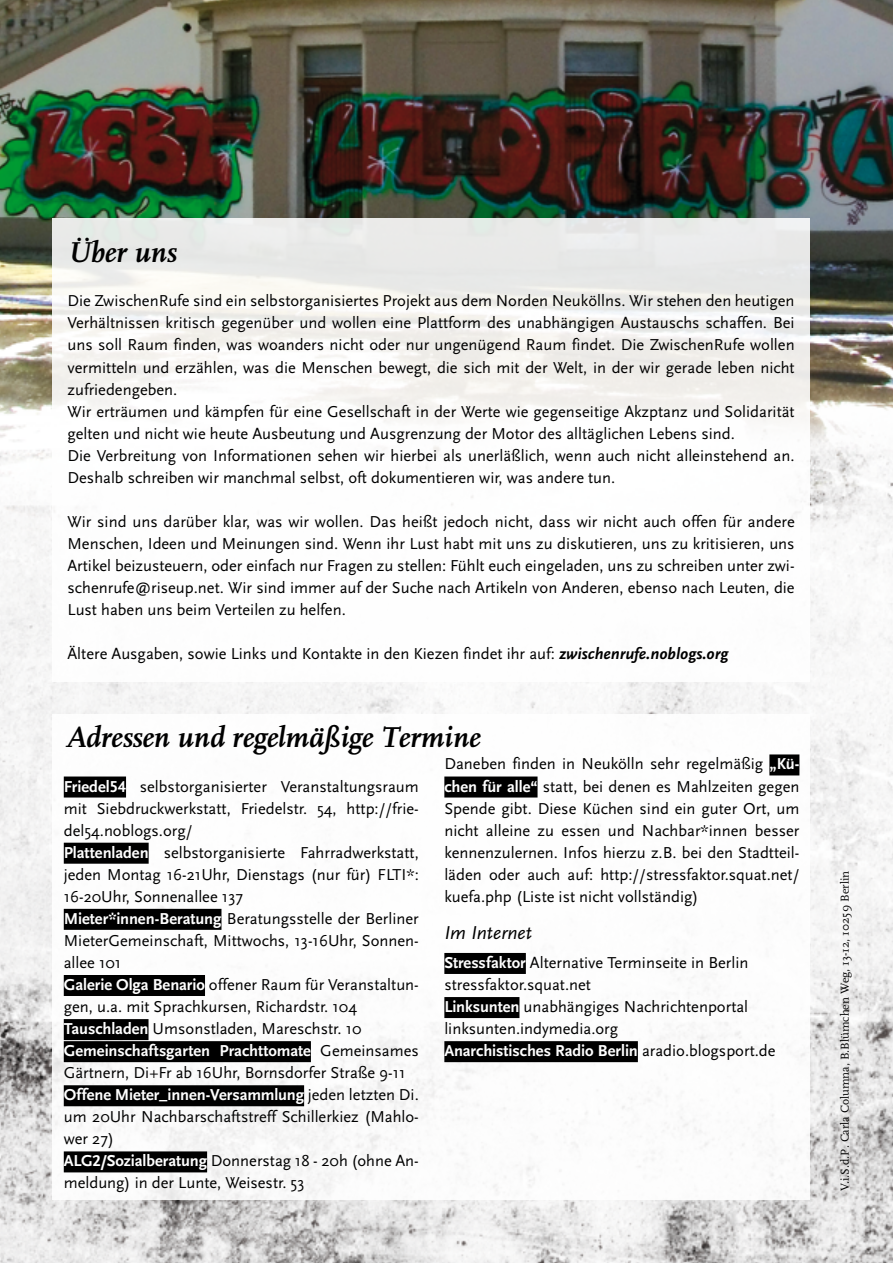
<style>
.page{position:relative;width:893px;height:1263px;background:#fff}
.page>*{position:absolute;margin:0;border:0;box-sizing:border-box;transform-origin:0 0}
.Head_1{font:italic 700 30px "Scala";color:#000}
.head_2{font:italic 19.5px "Scala Sans";color:#000}
.Fließtext_zitat_ohne{font:16.5px/22px "Scala Sans";color:#000;text-align:justify}
.Fließtext_zitat_ohne-2{font:16.5px "Scala Sans Bold LF";letter-spacing:-.005em;color:#fff}
.Head_1-2{font:12px "Scala";color:#000}
.s1{font-weight:700;font-style:italic}
.s2{font-family:"Scala Sans Bold LF";color:#fff}
.s3{font-family:"Scala Sans";color:#000}
</style>
<div class="page">
<img style="left:0;top:0;width:893px;height:1263px">
<svg style="left:0;top:1208px;width:893px;height:35px"></svg>
<div style="left:52px;top:714px;width:758px;height:485px;background:#fff"></div>
<div style="left:64px;top:776px;width:62px;height:21px;background:#000"></div>
<div style="left:64px;top:843px;width:85px;height:21px;background:#000"></div>
<div style="left:64px;top:909px;width:157px;height:21px;background:#000"></div>
<div style="left:64px;top:975px;width:141px;height:21px;background:#000"></div>
<div style="left:64px;top:1019px;width:85px;height:21px;background:#000"></div>
<div style="left:64px;top:1041px;width:247px;height:21px;background:#000"></div>
<div style="left:64px;top:1085px;width:240px;height:21px;background:#000"></div>
<div style="left:64px;top:1151px;width:143px;height:21px;background:#000"></div>
<div style="left:769px;top:754px;width:30px;height:21px;background:#000"></div>
<div style="left:444px;top:776px;width:94px;height:21px;background:#000"></div>
<div style="left:444px;top:953px;width:82px;height:21px;background:#000"></div>
<div style="left:444px;top:997px;width:75px;height:21px;background:#000"></div>
<div style="left:444px;top:1041px;width:194px;height:21px;background:#000"></div>
<div style="left:52px;top:218px;width:758px;height:463px;background:linear-gradient(to bottom,#ededeb,#fff)"></div>
<p class="Head_1" style="left:68px;top:235px;width:111px">Über uns</p>
<p class="Fließtext_zitat_ohne" style="left:68px;top:290px;width:729px">Die ZwischenRufe sind ein selbstorganisiertes Projekt aus dem Norden Neuköllns. Wir stehen den heutigen Verhältnissen kritisch gegenüber und wollen eine Plattform des unabhängigen Austauschs schaffen. Bei uns soll Raum finden, was woanders nicht oder nur ungenügend Raum findet. Die ZwischenRufe wollen vermitteln und erzählen, was die Menschen bewegt, die sich mit der Welt, in der wir gerade leben nicht zufriedengeben.</p>
<p class="Fließtext_zitat_ohne" style="left:68px;top:401px;width:729px">Wir erträumen und kämpfen für eine Gesellschaft in der Werte wie gegenseitige Akzptanz und Solidarität gelten und nicht wie heute Ausbeutung und Ausgrenzung der Motor des alltäglichen Lebens sind.</p>
<p class="Fließtext_zitat_ohne" style="left:68px;top:445px;width:729px">Die Verbreitung von Informationen sehen wir hierbei als unerläßlich, wenn auch nicht alleinstehend an.<br>Deshalb schreiben wir manchmal selbst, oft dokumentieren wir, was andere tun.</p>
<p class="Fließtext_zitat_ohne" style="left:68px;top:511px;width:729px">Wir sind uns darüber klar, was wir wollen. Das heißt jedoch nicht, dass wir nicht auch offen für andere Menschen, Ideen und Meinungen sind. Wenn ihr Lust habt mit uns zu diskutieren, uns zu kritisieren, uns Artikel beizusteuern, oder einfach nur Fragen zu stellen: Fühlt euch eingeladen, uns zu schreiben unter zwi&shy;schenrufe@riseup.net. Wir sind immer auf der Suche nach Artikeln von Anderen, ebenso nach Leuten, die Lust haben uns beim Verteilen zu helfen.</p>
<p class="Fließtext_zitat_ohne" style="left:68px;top:643px;width:662px">Ältere Ausgaben, sowie Links und Kontakte in den Kiezen findet ihr auf: <span class="s1">zwischenrufe.noblogs.org</span></p>
<p class="Head_1" style="left:66px;top:721px;width:416px">Adressen und regelmäßige Termine</p>
<p class="Fließtext_zitat_ohne" style="left:64px;top:775px;width:357px"><span class="s2">Friedel54</span> selbstorganisierter Veranstaltungsraum mit Siebdruckwerkstatt, Friedelstr. 54, http://frie&shy;del54.noblogs.org/</p>
<p class="Fließtext_zitat_ohne" style="left:64px;top:842px;width:357px"><span class="s2">Plattenladen</span> selbstorganisierte Fahrradwerkstatt, jeden Montag 16-21Uhr, Dienstags (nur für) FLTI*:<br>16-20Uhr, Sonnenallee 137</p>
<p class="Fließtext_zitat_ohne" style="left:64px;top:908px;width:357px"><span class="s2">Mieter*innen-Beratung</span> Beratungsstelle der Berliner MieterGemeinschaft, Mittwochs, 13-16Uhr, Sonnen&shy;allee 101</p>
<p class="Fließtext_zitat_ohne" style="left:64px;top:974px;width:357px"><span class="s2">Galerie Olga Benario</span> offener Raum für Veranstaltun&shy;gen, u.a. mit Sprachkursen, Richardstr. 104</p>
<p class="Fließtext_zitat_ohne" style="left:64px;top:1018px;width:299px"><span class="s2">Tauschladen</span> Umsonstladen, Mareschstr. 10</p>
<p class="Fließtext_zitat_ohne" style="left:64px;top:1040px;width:357px"><span class="s2">Gemeinschaftsgarten Prachttomate</span> Gemeinsames<br>Gärtnern, Di+Fr ab 16Uhr, Bornsdorfer Straße 9-11</p>
<p class="Fließtext_zitat_ohne" style="left:64px;top:1084px;width:357px"><span class="s2">Offene Mieter_innen-Versammlung</span> jeden letzten Di. um 20Uhr Nachbarschaftstreff Schillerkiez (Mahlo&shy;wer 27)</p>
<p class="Fließtext_zitat_ohne" style="left:64px;top:1150px;width:355px"><span class="s2">ALG2/Sozialberatung</span> Donnerstag 18 - 20h (ohne An&shy;meldung) in der Lunte, Weisestr. 53</p>
<p class="Fließtext_zitat_ohne" style="left:444px;top:753px;width:357px">Daneben finden in Neukölln sehr regelmäßig <span class="s2">„Kü&shy;chen für alle“</span> statt, bei denen es Mahlzeiten gegen Spende gibt. Diese Küchen sind ein guter Ort, um nicht alleine zu essen und Nachbar*innen besser kennenzulernen. Infos hierzu z.B. bei den Stadtteil&shy;läden oder auch auf: http://stressfaktor.squat.net/ kuefa.php (Liste ist nicht vollständig)</p>
<p class="head_2" style="left:444px;top:922px;width:89px">Im Internet</p>
<p class="Fließtext_zitat_ohne" style="left:444px;top:952px;width:306px"><span class="s2">Stressfaktor</span> Alternative Terminseite in Berlin</p>
<p class="Fließtext_zitat_ohne" style="left:444px;top:974px;width:148px">stressfaktor.squat.net</p>
<p class="Fließtext_zitat_ohne" style="left:444px;top:996px;width:305px"><span class="s2">Linksunten</span> unabhängiges Nachrichtenportal</p>
<p class="Fließtext_zitat_ohne" style="left:444px;top:1018px;width:175px">linksunten.indymedia.org</p>
<p class="Fließtext_zitat_ohne-2" style="left:444px;top:1042px;width:333px">Anarchistisches Radio Berlin <span class="s3">aradio.blogsport.de</span></p>
<p class="Head_1-2" style="left:838px;top:1191px;width:321px;rotate:-90deg">V.i.S.d.P. Carla Columna, B.Blümchen Weg, 13-12, 10259 Berlin</p>
</div>
